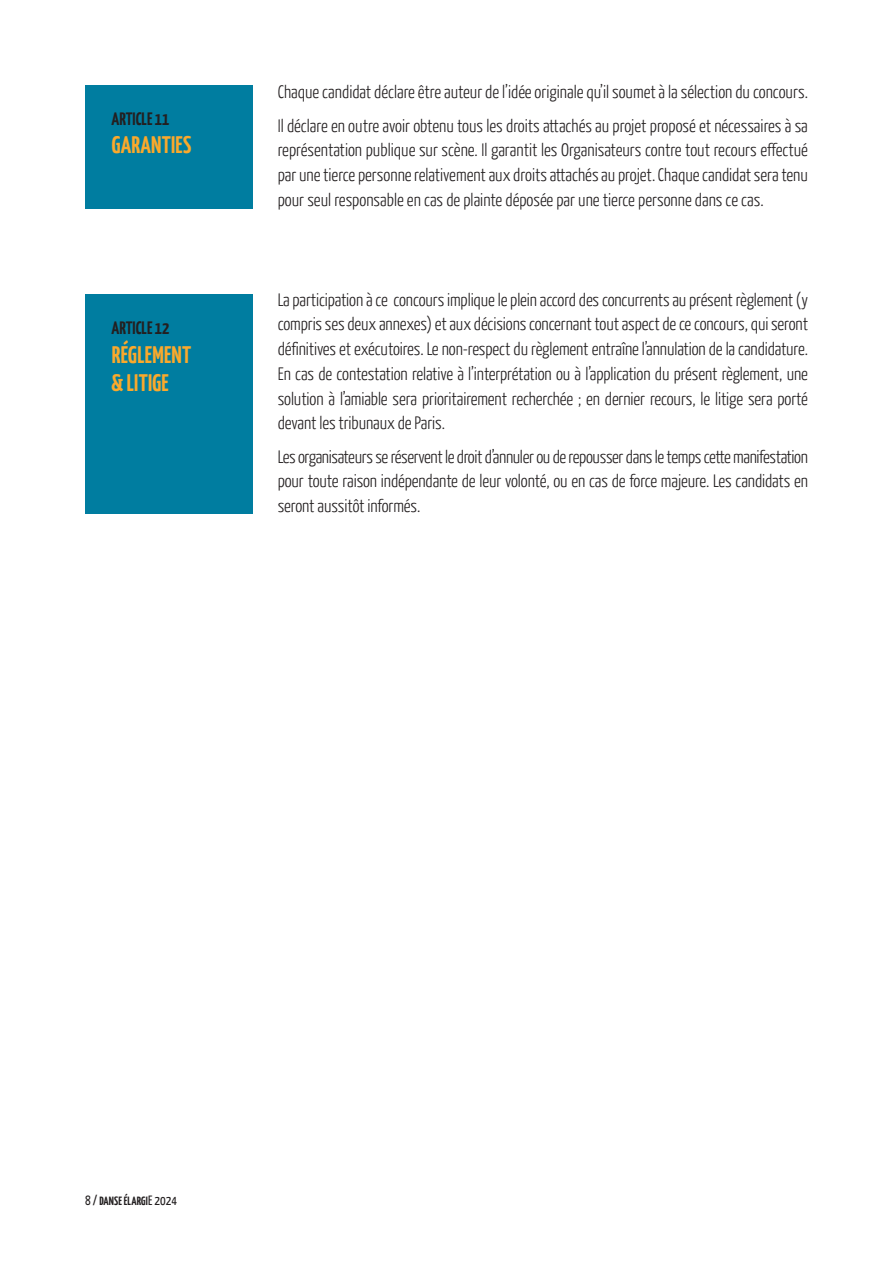
<style>
.page{position:relative;width:893px;height:1263px;background:#fff}
.page>*{position:absolute;margin:0;border:0;box-sizing:border-box;transform-origin:0 0}
.t1{font:700 24px "Yanone Kaffeesatz";letter-spacing:.01em;color:#faa92c}
.TEXTE{font:300 18px/24.8px "Yanone Kaffeesatz";color:#231f20;text-align:justify}
.t2{font:700 18px "Yanone Kaffeesatz";color:#231f20}
.t3{font:700 12px "Yanone Kaffeesatz";letter-spacing:.01em;color:#231f20}
.s1{font-weight:400;font-size:13.5px}
</style>
<div class="page">
<div style="left:85px;top:85px;width:167px;height:124px;background:#007da0"></div>
<div style="left:85px;top:294px;width:167px;height:219px;background:#007da0"></div>
<p class="t2" style="left:112px;top:107px;width:59px">ARTICLE 11</p>
<p class="t1" style="left:112px;top:129px;width:81px">GARANTIES</p>
<p class="t2" style="left:112px;top:316px;width:59px">ARTICLE 12</p>
<p class="t1" style="left:112px;top:339px;width:81px">RÉGLEMENT</p>
<p class="t1" style="left:112px;top:367px;width:59px">&amp; LITIGE</p>
<p class="TEXTE" style="left:278px;top:79px;width:532px">Chaque candidat déclare être auteur de l’idée originale qu’il soumet à la sélection du concours.</p>
<p class="TEXTE" style="left:278px;top:112px;width:532px;text-align:left">Il déclare en outre avoir obtenu tous les droits attachés au projet proposé et nécessaires à sa représentation publique sur scène. Il garantit les Organisateurs contre tout recours effectué par une tierce personne relativement aux droits attachés au projet. Chaque candidat sera tenu pour seul responsable en cas de plainte déposée par une tierce personne dans ce cas.</p>
<p class="TEXTE" style="left:278px;top:286px;width:532px">La participation à ce concours implique le plein accord des concurrents au présent règlement (y compris ses deux annexes) et aux décisions concernant tout aspect de ce concours, qui seront définitives et exécutoires. Le non-respect du règlement entraîne l’annulation de la candidature.<br>En cas de contestation relative à l’interprétation ou à l’application du présent règlement, une solution à l’amiable sera prioritairement recherchée ; en dernier recours, le litige sera porté devant les tribunaux de Paris.</p>
<p class="TEXTE" style="left:278px;top:443px;width:532px">Les organisateurs se réservent le droit d’annuler ou de repousser dans le temps cette manifestation pour toute raison indépendante de leur volonté, ou en cas de force majeure. Les candidats en seront aussitôt informés.</p>
<p class="t3" style="left:85px;top:1193px;width:94px"><span class="s1">8 /</span> DANSE ÉLARGI<span class="s1">E 2024</span></p>
</div>
